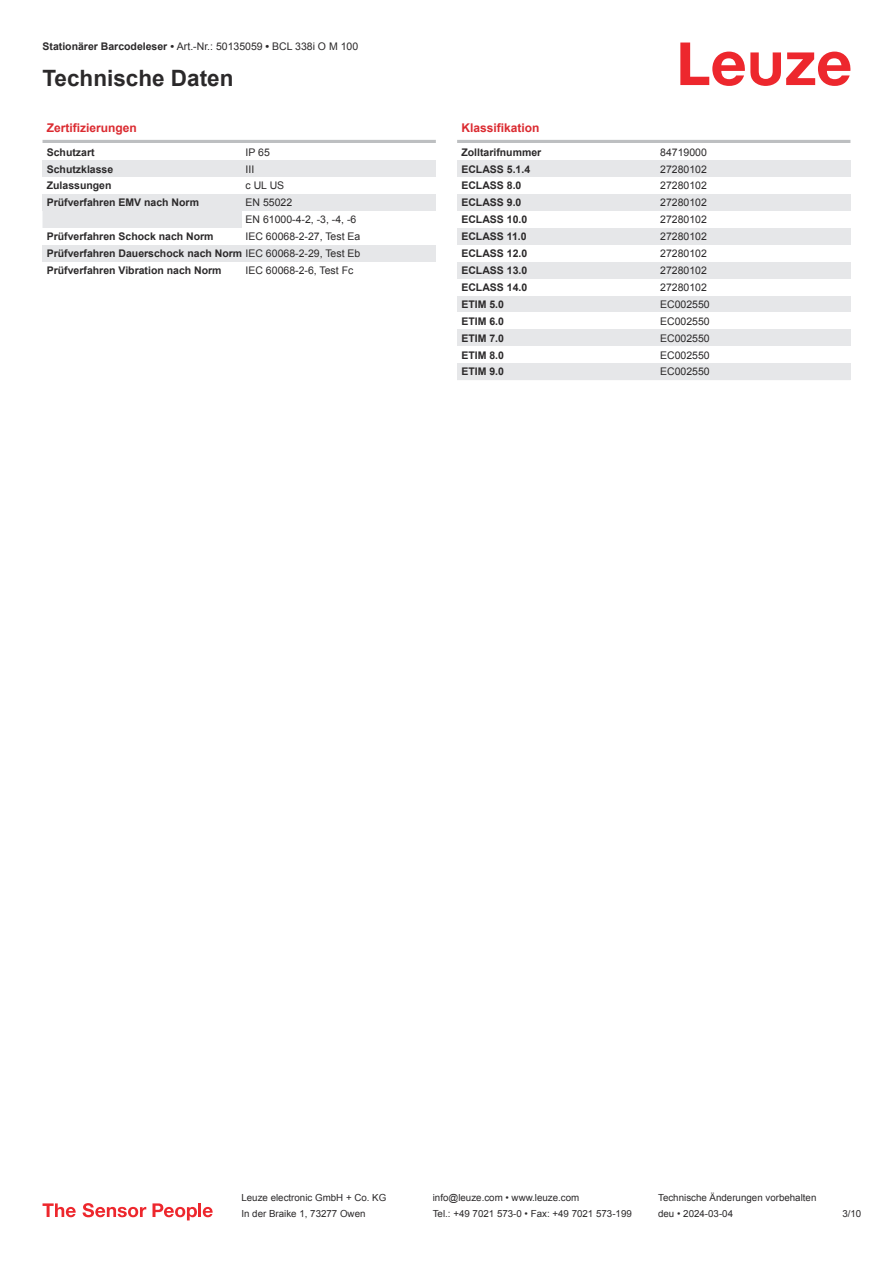
<style>
.page{position:relative;width:893px;height:1263px;background:#fff}
.page>*{position:absolute;margin:0;border:0;box-sizing:border-box;transform-origin:0 0}
.t1{font:700 22.5px "Arial";color:#2b292a}
.t2{font:700 12px "Arial";color:#db2a30}
.t3{font:700 10.5px/17px "Arial";color:#2b292a;text-align:justify}
.t4{font:10.5px/17px "Arial";color:#2b292a}
.t5{font:9.75px "Arial";color:#2b292a}
.s1{font-weight:700}
.s2{font-weight:400}
</style>
<div class="page">
<svg style="left:680px;top:43px;width:170px;height:43px"></svg>
<div style="left:43px;top:211px;width:199px;height:17px;background:#e6e7e9"></div>
<hr style="left:43px;top:140px;width:393px;height:3px;background:#bdbfc1">
<div style="left:43px;top:160px;width:199px;height:17px;background:#e6e7e9"></div>
<div style="left:242px;top:160px;width:194px;height:17px;background:#e6e7e9"></div>
<div style="left:43px;top:194px;width:199px;height:17px;background:#e6e7e9"></div>
<div style="left:242px;top:194px;width:194px;height:17px;background:#e6e7e9"></div>
<div style="left:43px;top:245px;width:199px;height:17px;background:#e6e7e9"></div>
<div style="left:242px;top:245px;width:194px;height:17px;background:#e6e7e9"></div>
<hr style="left:457px;top:140px;width:393px;height:3px;background:#bdbfc1">
<div style="left:457px;top:160px;width:200px;height:17px;background:#e6e7e9"></div>
<div style="left:657px;top:160px;width:193px;height:17px;background:#e6e7e9"></div>
<div style="left:457px;top:194px;width:200px;height:17px;background:#e6e7e9"></div>
<div style="left:657px;top:194px;width:193px;height:17px;background:#e6e7e9"></div>
<div style="left:457px;top:228px;width:200px;height:17px;background:#e6e7e9"></div>
<div style="left:657px;top:228px;width:193px;height:17px;background:#e6e7e9"></div>
<div style="left:457px;top:262px;width:200px;height:17px;background:#e6e7e9"></div>
<div style="left:657px;top:262px;width:193px;height:17px;background:#e6e7e9"></div>
<div style="left:457px;top:296px;width:200px;height:16px;background:#e6e7e9"></div>
<div style="left:657px;top:296px;width:193px;height:16px;background:#e6e7e9"></div>
<div style="left:457px;top:329px;width:200px;height:17px;background:#e6e7e9"></div>
<div style="left:657px;top:329px;width:193px;height:17px;background:#e6e7e9"></div>
<div style="left:457px;top:363px;width:200px;height:17px;background:#e6e7e9"></div>
<div style="left:657px;top:363px;width:193px;height:17px;background:#e6e7e9"></div>
<svg style="left:43px;top:1203px;width:33px;height:14px"></svg>
<svg style="left:83px;top:1203px;width:63px;height:14px"></svg>
<svg style="left:153px;top:1203px;width:44px;height:17px"></svg>
<hr style="left:198px;top:1203px;width:3px;height:14px;background:#ed272d">
<svg style="left:203px;top:1207px;width:10px;height:10px"></svg>
<p class="t4" style="left:43px;top:39px;width:317px"><span class="s1">Stationärer Barcodeleser •</span> Art.-Nr.: 50135059 <span class="s1">•</span> BCL 338i O M 100</p>
<h1 class="t1" style="left:43px;top:70px;width:192px">Technische Daten</h1>
<p class="t2" style="left:47px;top:123px;width:92px">Zertifizierungen</p>
<p class="t3" style="left:47px;top:144px;width:49px">Schutzart</p>
<p class="t4" style="left:246px;top:144px;width:26px">IP 65</p>
<p class="t3" style="left:47px;top:161px;width:68px">Schutzklasse</p>
<p class="t4" style="left:246px;top:161px;width:10px">III</p>
<p class="t3" style="left:47px;top:178px;width:66px">Zulassungen</p>
<p class="t4" style="left:246px;top:178px;width:40px">c UL US</p>
<p class="t3" style="left:47px;top:195px;width:154px">Prüfverfahren EMV nach Norm</p>
<p class="t4" style="left:246px;top:195px;width:112px">EN 55022<br>EN 61000-4-2, -3, -4, -6</p>
<p class="t3" style="left:47px;top:229px;width:168px">Prüfverfahren Schock nach Norm</p>
<p class="t3" style="left:47px;top:229px;width:315px;text-indent:199px"><span class="s2">IEC 60068-2-27, Test Ea </span>Prüfverfahren Dauerschock nach Norm <span class="s2">IEC 60068-2-29, Test Eb </span>Prüfverfahren Vibration nach Norm</p>
<p class="t4" style="left:246px;top:263px;width:109px">IEC 60068-2-6, Test Fc</p>
<p class="t2" style="left:461px;top:123px;width:80px">Klassifikation</p>
<p class="t3" style="left:461px;top:144px;width:81px">Zolltarifnummer</p>
<p class="t4" style="left:660px;top:144px;width:48px">84719000</p>
<p class="t3" style="left:461px;top:161px;width:70px">ECLASS 5.1.4</p>
<p class="t4" style="left:660px;top:161px;width:48px">27280102</p>
<p class="t3" style="left:461px;top:178px;width:62px">ECLASS 8.0</p>
<p class="t4" style="left:660px;top:178px;width:48px">27280102</p>
<p class="t3" style="left:461px;top:195px;width:62px">ECLASS 9.0</p>
<p class="t4" style="left:660px;top:195px;width:48px">27280102</p>
<p class="t3" style="left:461px;top:212px;width:67px">ECLASS 10.0</p>
<p class="t4" style="left:660px;top:212px;width:48px">27280102</p>
<p class="t3" style="left:461px;top:229px;width:67px">ECLASS 11.0</p>
<p class="t4" style="left:660px;top:229px;width:48px">27280102</p>
<p class="t3" style="left:461px;top:246px;width:67px">ECLASS 12.0</p>
<p class="t4" style="left:660px;top:246px;width:48px">27280102</p>
<p class="t3" style="left:461px;top:263px;width:67px">ECLASS 13.0</p>
<p class="t4" style="left:660px;top:263px;width:48px">27280102</p>
<p class="t3" style="left:461px;top:280px;width:67px">ECLASS 14.0</p>
<p class="t4" style="left:660px;top:280px;width:48px">27280102</p>
<p class="t3" style="left:461px;top:297px;width:44px">ETIM 5.0</p>
<p class="t4" style="left:660px;top:297px;width:51px">EC002550</p>
<p class="t3" style="left:461px;top:313px;width:44px">ETIM 6.0</p>
<p class="t4" style="left:660px;top:313px;width:51px">EC002550</p>
<p class="t3" style="left:461px;top:330px;width:44px">ETIM 7.0</p>
<p class="t4" style="left:660px;top:330px;width:51px">EC002550</p>
<p class="t3" style="left:461px;top:347px;width:44px">ETIM 8.0</p>
<p class="t4" style="left:660px;top:347px;width:51px">EC002550</p>
<p class="t3" style="left:461px;top:364px;width:44px">ETIM 9.0</p>
<p class="t4" style="left:660px;top:364px;width:51px">EC002550</p>
<p class="t5" style="left:241px;top:1194px;width:146px">Leuze electronic GmbH + Co. KG</p>
<p class="t5" style="left:433px;top:1194px;width:148px">info@leuze.com • www.leuze.com</p>
<p class="t5" style="left:658px;top:1194px;width:160px">Technische Änderungen vorbehalten</p>
<p class="t5" style="left:241px;top:1210px;width:126px">In der Braike 1, 73277 Owen</p>
<p class="t5" style="left:433px;top:1210px;width:201px">Tel.: +49 7021 573-0 • Fax: +49 7021 573-199</p>
<p class="t5" style="left:658px;top:1210px;width:76px">deu • 2024-03-04</p>
<p class="t5" style="left:842px;top:1210px;width:20px">3 /10</p>
</div>
